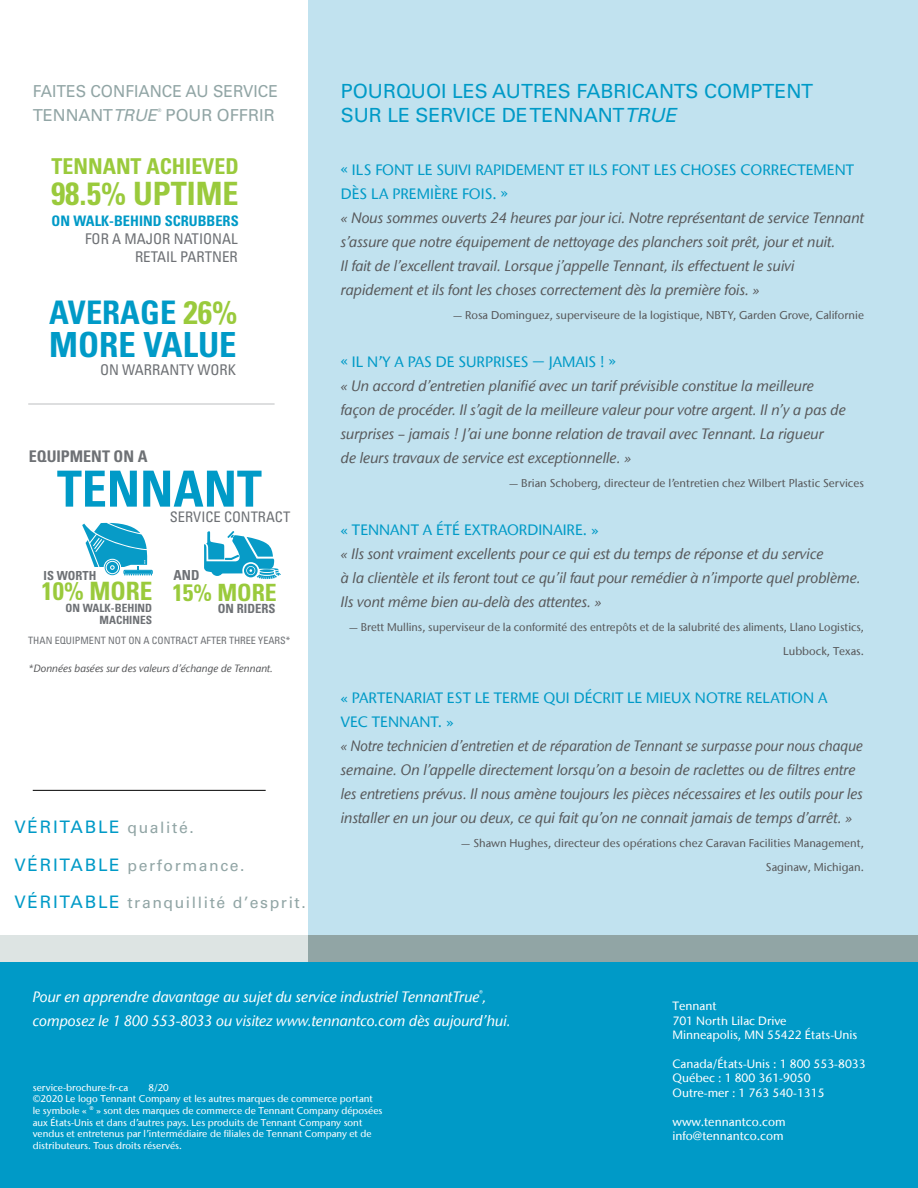
<style>
.page{position:relative;width:918px;height:1188px;background:#fff}
.page>*{position:absolute;margin:0;border:0;box-sizing:border-box;transform-origin:0 0}
.t1{font:700 condensed 34.65px "Univers";color:#009ac7}
.t2{font:700 condensed 32.4px "Univers";color:#009ac7}
.t3{font:700 condensed 32.1px "Univers";color:#9aca3c}
.t4{font:700 condensed 25.2px "Univers";color:#9aca3c}
.t5{font:700 condensed 23.85px "Univers";color:#9aca3c}
.t6{font:700 condensed 21.9px "Univers";color:#9aca3c}
.t7{font:19.5px/23.4px "Univers LT Std";color:#009ac7}
.t8{font:17.25px "Univers LT Std";letter-spacing:.1em;color:#009ac7}
.t9{font:16.5px/24px "Univers LT Std";color:#91a5a5;scale:.95 1}
.t10{font:700 condensed 16.05px "Univers";color:#6e7175}
.t11{font:15.75px "Univers LT Std";letter-spacing:.1em;color:#91a5a5}
.t12{font:italic 500 15px/24px "Stone Sans IIITC Com";color:#58595b}
.t13{font:italic 500 15px/24px "Stone Sans IIITC Com";color:#58595b;scale:.95 1}
.t14{font:500 15px/24px "Stone Sans IIITC Com";color:#009ac7}
.t15{font:italic 500 15px/24px "Stone Sans IIITC Com";color:#fff}
.t16{font:condensed 14.85px/17.7px "Univers";color:#6e7175;text-align:right}
.t17{font:condensed 14.55px "Univers";color:#6e7175}
.t18{font:700 condensed 14.4px "Univers";color:#009ac7}
.t19{font:700 condensed 13.8px "Univers";color:#6e7175}
.t20{font:700 condensed 12.6px "Univers";color:#6e7175}
.t21{font:700 condensed 12.45px "Univers";color:#6e7175}
.t22{font:500 12px/14.4px "Stone Sans IIITC Com";color:#fff}
.t23{font:700 condensed 11.4px/11.4px "Univers";color:#6e7175;text-align:right}
.t24{font:500 11.25px/24px "Stone Sans IIITC Com";color:#58595b;text-align:right}
.t25{font:italic 500 10.5px "Stone Sans IIITC Com";color:#58595b}
.t26{font:condensed 10.05px "Univers";color:#6e7175}
.t27{font:500 9.75px/11.7px "Stone Sans IIITC Com";color:#fff}
.s1{font-style:italic}
.s2{color:#9aca3c}
.s3{font-size:15.75px;color:#91a5a5}
.s4{font-size:17.25px;color:#009ac7}
</style>
<div class="page">
<div style="left:309px;top:0;width:609px;height:964px;background:#c1e2ef"></div>
<div style="left:0;top:935px;width:310px;height:27px;background:#dde4e3"></div>
<div style="left:309px;top:935px;width:609px;height:27px;background:#91a5a5"></div>
<hr style="left:917px;top:205px;width:1px;height:725px;background:#91a5a5">
<div style="left:0;top:962px;width:918px;height:226px;background:#009ac7"></div>
<hr style="left:33px;top:790px;width:233px;height:1px;background:#000">
<hr style="left:917px;top:0;width:1px;height:205px;background:#dde4e3">
<svg style="left:57px;top:471px;width:80px;height:36px"></svg>
<svg style="left:143px;top:471px;width:119px;height:36px"></svg>
<svg style="left:204px;top:531px;width:77px;height:48px"></svg>
<svg style="left:82px;top:523px;width:71px;height:52px"></svg>
<hr style="left:28px;top:404px;width:247px;height:1px;background:#bcbec0">
<p class="t9" style="left:33px;top:79px;width:260px">FAITES CONFIANCE AU SERVICE<br>TENNANT<span class="s1">TRUE</span><sup>®</sup> POUR OFFRIR</p>
<h3 class="t6" style="left:50px;top:151px;width:189px">TENNANT ACHIEVED</h3>
<h3 class="t3" style="left:50px;top:172px;width:189px">98.5% UPTIME</h3>
<p class="t18" style="left:50px;top:210px;width:189px">ON WALK-BEHIND SCRUBBERS</p>
<p class="t16" style="left:84px;top:228px;width:154px">FOR A MAJOR NATIONAL<br>RETAIL PARTNER</p>
<h2 class="t2" style="left:49px;top:293px;width:190px">AVERAGE <span class="s2">26%</span></h2>
<h1 class="t1" style="left:49px;top:324px;width:189px">MORE VALUE</h1>
<p class="t16" style="left:100px;top:361px;width:137px">ON WARRANTY WORK</p>
<p class="t10" style="left:29px;top:446px;width:120px">EQUIPMENT ON A</p>
<p class="t17" style="left:170px;top:508px;width:122px">SERVICE CONTRACT</p>
<p class="t21" style="left:44px;top:568px;width:54px">IS WORTH</p>
<p class="t19" style="left:174px;top:567px;width:28px">AND</p>
<p class="t23" style="left:66px;top:602px;width:88px">ON WALK-BEHIND<br>MACHINES</p>
<h3 class="t4" style="left:42px;top:576px;width:112px">10% MORE</h3>
<h3 class="t5" style="left:172px;top:577px;width:106px">15% MORE</h3>
<p class="t20" style="left:218px;top:601px;width:59px">ON RIDERS</p>
<p class="t26" style="left:28px;top:634px;width:264px">THAN EQUIPMENT NOT ON A CONTRACT AFTER THREE YEARS*</p>
<p class="t25" style="left:28px;top:662px;width:246px">*Données basées sur des valeurs d’échange de Tennant.</p>
<p class="t8" style="left:14px;top:817px;width:181px">VÉRITABLE <span class="s3">qualité.</span></p>
<p class="t11" style="left:14px;top:856px;width:232px"><span class="s4">VÉRITABLE</span> performance.</p>
<p class="t11" style="left:14px;top:893px;width:293px"><span class="s4">VÉRITABLE</span> tranquillité d’esprit.</p>
<h3 class="t7" style="left:341px;top:80px;width:474px">POURQUOI LES AUTRES FABRICANTS COMPTENT<br>SUR LE SERVICE DE TENNANT<span class="s1">TRUE</span></h3>
<p class="t14" style="left:341px;top:158px;width:515px">« ILS FONT LE SUIVI RAPIDEMENT ET ILS FONT LES CHOSES CORRECTEMENT<br>DÈS LA PREMIÈRE FOIS. »</p>
<p class="t12" style="left:341px;top:206px;width:525px">« Nous sommes ouverts 24 heures par jour ici. Notre représentant de service Tennant s’assure que notre équipement de nettoyage des planchers soit prêt, jour et nuit.<br>Il fait de l’excellent travail. Lorsque j’appelle Tennant, ils effectuent le suivi rapidement et ils font les choses correctement dès la première fois. »</p>
<p class="t24" style="left:453px;top:303px;width:412px">— Rosa Dominguez, superviseure de la logistique, NBTY, Garden Grove, Californie</p>
<p class="t14" style="left:341px;top:350px;width:277px">« IL N’Y A PAS DE SURPRISES — JAMAIS ! »</p>
<p class="t12" style="left:341px;top:374px;width:507px">« Un accord d’entretien planifié avec un tarif prévisible constitue la meilleure façon de procéder. Il s’agit de la meilleure valeur pour votre argent. Il n’y a pas de surprises – jamais ! J’ai une bonne relation de travail avec Tennant. La rigueur<br>de leurs travaux de service est exceptionnelle. »</p>
<p class="t24" style="left:509px;top:471px;width:356px">— Brian Schoberg, directeur de l’entretien chez Wilbert Plastic Services</p>
<p class="t14" style="left:341px;top:518px;width:259px">« TENNANT A ÉTÉ EXTRAORDINAIRE. »</p>
<p class="t12" style="left:341px;top:542px;width:522px">« Ils sont vraiment excellents pour ce qui est du temps de réponse et du service<br>à la clientèle et ils feront tout ce qu’il faut pour remédier à n’importe quel problème.<br>Ils vont même bien au-delà des attentes. »</p>
<p class="t24" style="left:349px;top:615px;width:516px">— Brett Mullins, superviseur de la conformité des entrepôts et de la salubrité des aliments, Llano Logistics,<br>Lubbock, Texas.</p>
<p class="t14" style="left:341px;top:686px;width:488px">« PARTENARIAT EST LE TERME QUI DÉCRIT LE MIEUX NOTRE RELATION A<br>VEC TENNANT. »</p>
<p class="t13" style="left:341px;top:734px;width:551px">« Notre technicien d’entretien et de réparation de Tennant se surpasse pour nous chaque semaine. On l’appelle directement lorsqu’on a besoin de raclettes ou de filtres entre les entretiens prévus. Il nous amène toujours les pièces nécessaires et les outils pour les installer en un jour ou deux, ce qui fait qu’on ne connait jamais de temps d’arrêt. »</p>
<p class="t24" style="left:461px;top:831px;width:404px">— Shawn Hughes, directeur des opérations chez Caravan Facilities Management,<br>Saginaw, Michigan.</p>
<p class="t15" style="left:33px;top:985px;width:480px">Pour en apprendre davantage au sujet du service industriel TennantTrue<sup>®</sup>, composez le 1 800 553-8033 ou visitez www.tennantco.com dès aujourd’hui.</p>
<p class="t22" style="left:672px;top:999px;width:186px">Tennant<br>701 North Lilac Drive<br>Minneapolis, MN 55422 États-Unis</p>
<p class="t22" style="left:672px;top:1056px;width:195px">Canada/États-Unis : 1 800 553-8033<br>Québec : 1 800 361-9050<br>Outre-mer : 1 763 540-1315</p>
<p class="t22" style="left:672px;top:1114px;width:115px">www.tennantco.com info@tennantco.com</p>
<p class="t27" style="left:33px;top:1081px;width:351px;text-indent:116px">8/20<br>©2020 Le logo Tennant Company et les autres marques de commerce portant le symbole « ® » sont des marques de commerce de Tennant Company déposées aux États-Unis et dans d’autres pays. Les produits de Tennant Company sont vendus et entretenus par l’intermédiaire de filiales de Tennant Company et de distributeurs. Tous droits réservés.</p>
<p class="t27" style="left:33px;top:1081px;width:97px">service-brochure-fr-ca</p>
</div>
